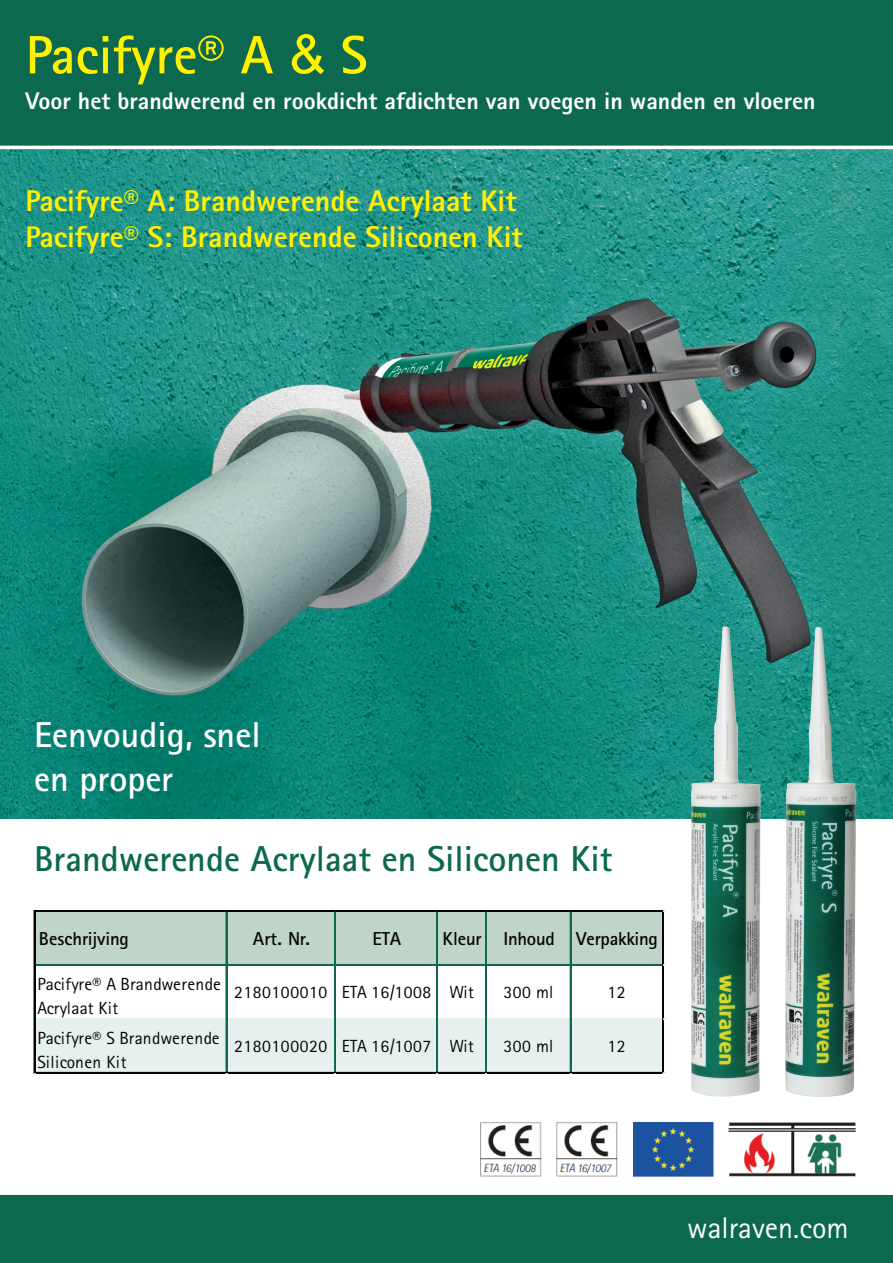
<style>
.page{position:relative;width:893px;height:1263px;background:#fff}
.page>*{position:absolute;margin:0;border:0;box-sizing:border-box;transform-origin:0 0}
.t1{font:700 54px "Rotis Sans Serif Std";color:#fff101}
.t2{font:700 36px "Rotis Sans Serif Std";color:#0c6950}
.t3{font:700 36px/43.2px "Rotis Sans Serif Std";color:#fff}
.t4{font:800 30px/36px "Rotis Sans Serif Std";color:#fff101}
.t5{font:30px "Rotis Sans Serif Std";color:#fff}
.t6{font:800 24px "Rotis Sans Serif Std";color:#fff}
.t7{font:700 18.75px "Rotis Sans Serif Std";letter-spacing:-.01em;color:#040503}
.t8{font:17.55px/23.4px "Rotis Sans Serif Std";letter-spacing:.025em;color:#040503}
.t9{font:17.55px/23.4px "Rotis Sans Serif Std";letter-spacing:.005em;color:#040503}
.s1{font-family:"Arial";font-weight:400}
</style>
<div class="page">
<div style="left:0;top:0;width:893px;height:158px;background:#0c6950"></div>
<div style="left:0;top:1195px;width:893px;height:68px;background:#0c6950"></div>
<img style="left:0;top:149px;width:893px;height:670px">
<img style="left:690px;top:626px;width:167px;height:471px">
<div style="left:35px;top:912px;width:629px;height:54px;background:#c1d4c9"></div>
<div style="left:35px;top:1018px;width:629px;height:55px;background:#e6f1ef"></div>
<hr style="left:35px;top:910px;width:629px;height:2px;background:#040503">
<hr style="left:35px;top:964px;width:628px;height:2px;background:#0c6950">
<hr style="left:34px;top:910px;width:1px;height:163px;background:#040503">
<hr style="left:226px;top:912px;width:1px;height:160px;background:#0c6950">
<hr style="left:335px;top:912px;width:1px;height:160px;background:#0c6950">
<hr style="left:436px;top:912px;width:1px;height:160px;background:#0c6950">
<hr style="left:437px;top:912px;width:1px;height:160px;background:#0c6950">
<hr style="left:486px;top:912px;width:1px;height:160px;background:#0c6950">
<hr style="left:570px;top:912px;width:1px;height:160px;background:#0c6950">
<hr style="left:35px;top:1072px;width:629px;height:1px;background:#040503">
<hr style="left:662px;top:912px;width:1px;height:161px;background:#040503">
<hr style="left:663px;top:912px;width:1px;height:161px;background:#040503">
<img style="left:480px;top:1121px;width:376px;height:56px">
<hr style="left:0;top:146px;width:893px;height:3px;background:#fff">
<h1 class="t1" style="left:26px;top:21px;width:343px">Pacifyre® A <span class="s1">&amp;</span> S</h1>
<h3 class="t6" style="left:26px;top:86px;width:792px">Voor het brandwerend en rookdicht afdichten van voegen in wanden en vloeren</h3>
<h3 class="t4" style="left:26px;top:182px;width:499px">Pacifyre® A: Brandwerende Acrylaat Kit<br>Pacifyre® S: Brandwerende Siliconen Kit</h3>
<h2 class="t3" style="left:34px;top:713px;width:228px">Eenvoudig, snel en proper</h2>
<h2 class="t2" style="left:34px;top:836px;width:580px">Brandwerende Acrylaat en Siliconen Kit</h2>
<p class="t7" style="left:39px;top:926px;width:92px">Beschrijving</p>
<p class="t7" style="left:253px;top:926px;width:59px">Art. Nr.</p>
<p class="t7" style="left:372px;top:926px;width:31px">ETA</p>
<p class="t7" style="left:443px;top:926px;width:217px">Kleur Inhoud Verpakking</p>
<p class="t9" style="left:38px;top:972px;width:185px">Pacifyre® A Brandwerende<br>Acrylaat Kit</p>
<p class="t8" style="left:234px;top:981px;width:241px">2180100010 ETA 16/1008 Wit</p>
<p class="t8" style="left:503px;top:981px;width:51px">300 ml</p>
<p class="t8" style="left:608px;top:981px;width:20px">12</p>
<p class="t8" style="left:38px;top:1026px;width:184px">Pacifyre® S Brandwerende<br>Siliconen Kit</p>
<p class="t8" style="left:234px;top:1035px;width:241px">2180100020 ETA 16/1007 Wit</p>
<p class="t8" style="left:503px;top:1035px;width:51px">300 ml</p>
<p class="t8" style="left:608px;top:1035px;width:20px">12</p>
<h3 class="t5" style="left:687px;top:1210px;width:163px">walraven.com</h3>
</div>
